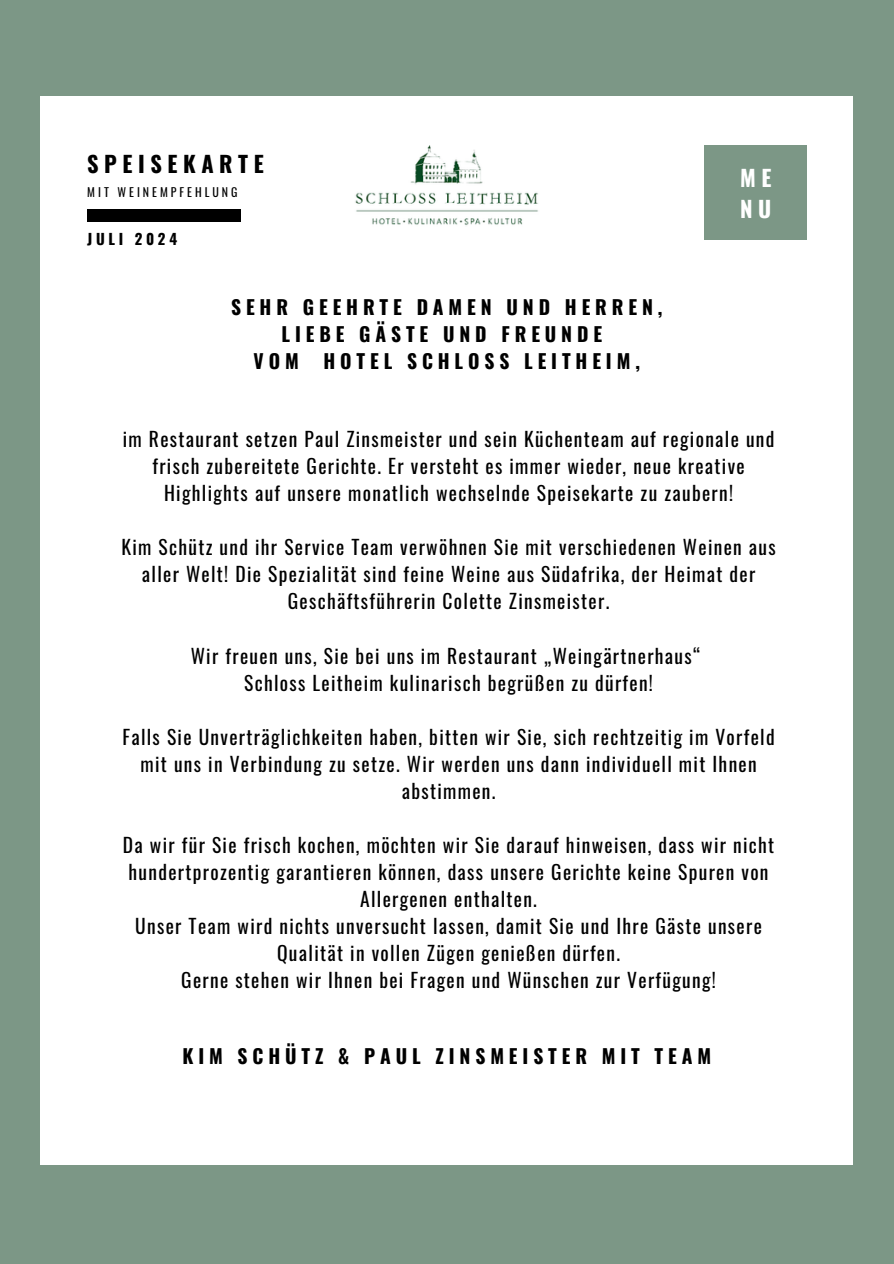
<style>
.page{position:relative;width:894px;height:1264px;background:#fff}
.page>*{position:absolute;margin:0;border:0;box-sizing:border-box;transform-origin:0 0}
.t1{font:700 22.35px "Oswald";letter-spacing:.25em;color:#000}
.t2{font:700 22.35px/30.6px "Oswald";color:#fff}
.t3{font:19.5px/27px "Oswald";letter-spacing:.07em;color:#000;text-align:center}
.t4{font:700 19.5px "Oswald";letter-spacing:.25em;color:#000}
.t5{font:700 14.85px "Oswald";letter-spacing:.25em;color:#000}
.t6{font:11.85px "Oswald";letter-spacing:.25em;color:#000}
</style>
<div class="page">
<div style="left:0;top:0;width:893px;height:1263px;background:#7c9786"></div>
<div style="left:41px;top:97px;width:811px;height:1067px;background:#fff"></div>
<div style="left:704px;top:145px;width:102px;height:94px;background:#7c9786"></div>
<img style="left:355px;top:145px;width:183px;height:81px">
<div style="left:87px;top:209px;width:153px;height:12px;background:#000"></div>
<h1 class="t1" style="left:87px;top:146px;width:178px">SPEISEKARTE</h1>
<h4 class="t6" style="left:87px;top:183px;width:152px">MIT WEINEMPFEHLUNG</h4>
<p class="t5" style="left:87px;top:228px;width:91px">JULI 2024</p>
<p class="t4" style="left:231px;top:291px;width:433px">SEHR GEEHRTE DAMEN UND HERREN,</p>
<p class="t4" style="left:281px;top:318px;width:322px">LIEBE GÄSTE UND FREUNDE</p>
<p class="t4" style="left:253px;top:345px;width:47px">VOM</p>
<p class="t4" style="left:323px;top:345px;width:318px">HOTEL SCHLOSS LEITHEIM,</p>
<p class="t2" style="left:740px;top:161px;width:33px">ME<br>NU</p>
<p class="t3" style="left:123px;top:425px;width:653px">im Restaurant setzen Paul Zinsmeister und sein Küchenteam auf regionale und frisch zubereitete Gerichte. Er versteht es immer wieder, neue kreative<br>Highlights auf unsere monatlich wechselnde Speisekarte zu zaubern!</p>
<p class="t3" style="left:121px;top:533px;width:655px">Kim Schütz und ihr Service Team verwöhnen Sie mit verschiedenen Weinen aus aller Welt! Die Spezialität sind feine Weine aus Südafrika, der Heimat der<br>Geschäftsführerin Colette Zinsmeister.</p>
<p class="t3" style="left:191px;top:641px;width:511px">Wir freuen uns, Sie bei uns im Restaurant „Weingärtnerhaus“<br>Schloss Leitheim kulinarisch begrüßen zu dürfen!</p>
<p class="t3" style="left:122px;top:722px;width:653px">Falls Sie Unverträglichkeiten haben, bitten wir Sie, sich rechtzeitig im Vorfeld mit uns in Verbindung zu setze. Wir werden uns dann individuell mit Ihnen abstimmen.</p>
<p class="t3" style="left:123px;top:830px;width:652px">Da wir für Sie frisch kochen, möchten wir Sie darauf hinweisen, dass wir nicht hundertprozentig garantieren können, dass unsere Gerichte keine Spuren von Allergenen enthalten.<br>Unser Team wird nichts unversucht lassen, damit Sie und Ihre Gäste unsere Qualität in vollen Zügen genießen dürfen.<br>Gerne stehen wir Ihnen bei Fragen und Wünschen zur Verfügung!</p>
<p class="t4" style="left:182px;top:1040px;width:530px">KIM SCHÜTZ &amp; PAUL ZINSMEISTER MIT TEAM</p>
</div>
